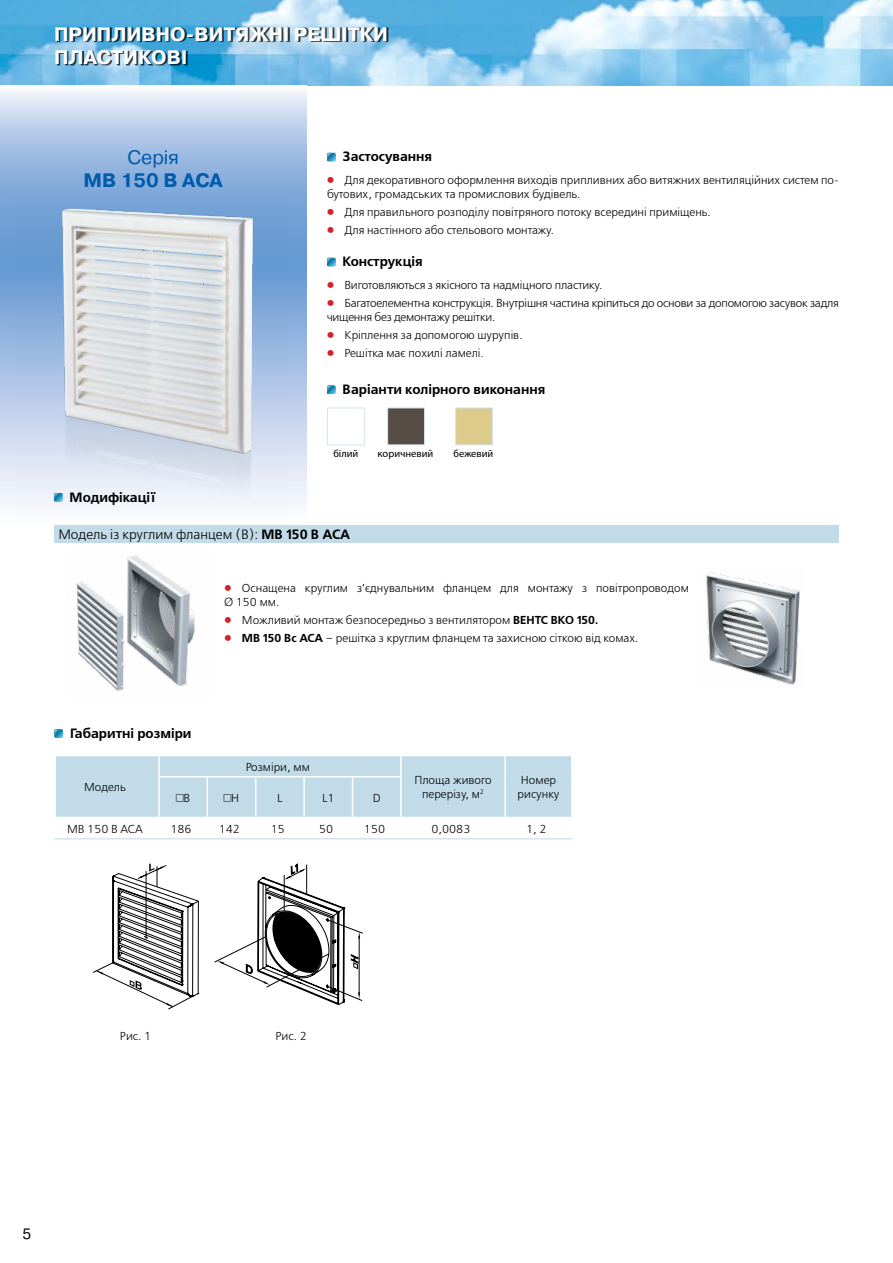
<style>
.page{position:relative;width:893px;height:1263px;background:#fff}
.page>*{position:absolute;margin:0;border:0;box-sizing:border-box;transform-origin:0 0}
.t1{font:700 19.5px/23.4px "Pragmatica C";color:#fff}
.t2{font:700 19.5px "Pragmatica C";color:#005baa}
.t3{font:19.5px "Pragmatica C";color:#005baa}
.t4{font:15px "Pragmatica C";color:#000}
.t5{font:700 13.5px "Free Set C";color:#000}
.t6{font:13.5px "Free Set C";color:#000}
.t7{font:11.55px/13.8px "Free Set C";color:#000}
.t8{font:11.55px/13.8px "Free Set C";letter-spacing:-.02em;color:#000}
.t9{font:10.5px "Myriad Pro";color:#000}
.s1{font-weight:700;font-size:17.4px;color:#d2232a}
.s2{font-weight:700}
.s3{font-family:"Helvetica Neue CE";font-weight:300}
</style>
<div class="page">
<img style="left:0;top:0;width:893px;height:85px">
<svg style="left:0;top:90px;width:306px;height:436px"></svg>
<div style="left:57px;top:28px;width:332px;height:38px;background:#000;opacity:.75"></div>
<svg style="left:54px;top:729px;width:9px;height:9px"></svg>
<hr style="left:54px;top:838px;width:105px;height:1px;background:#d4e5ee">
<hr style="left:505px;top:838px;width:68px;height:1px;background:#d4e5ee">
<svg style="left:327px;top:153px;width:8px;height:8px"></svg>
<svg style="left:327px;top:258px;width:8px;height:8px"></svg>
<svg style="left:327px;top:385px;width:8px;height:9px"></svg>
<img style="left:706px;top:572px;width:94px;height:113px">
<img style="left:15px;top:199px;width:272px;height:327px">
<svg style="left:93px;top:863px;width:106px;height:146px"></svg>
<svg style="left:214px;top:864px;width:149px;height:141px"></svg>
<img style="left:76px;top:555px;width:119px;height:137px">
<div style="left:54px;top:526px;width:785px;height:17px;background:#c2dbe8"></div>
<svg style="left:54px;top:493px;width:8px;height:8px"></svg>
<div style="left:327px;top:407px;width:38px;height:38px;border:1px solid #d4e5ee"></div>
<div style="left:387px;top:407px;width:38px;height:38px;background:#564d46;border:1px solid #d4e5ee"></div>
<div style="left:455px;top:407px;width:38px;height:38px;background:#ddcb8b;border:1px solid #d4e5ee"></div>
<svg style="left:55px;top:756px;width:517px;height:83px"></svg>
<h1 class="t1" style="left:54px;top:23px;width:335px">ПРИПЛИВНО-ВИТЯЖНІ РЕШІТКИ<br>ПЛАСТИКОВІ</h1>
<h1 class="t3" style="left:127px;top:147px;width:53px">Серія</h1>
<h1 class="t2" style="left:83px;top:170px;width:141px">МВ 150 В АСА</h1>
<p class="t5" style="left:70px;top:489px;width:88px">Модифікації</p>
<p class="t5" style="left:343px;top:149px;width:91px">Застосування</p>
<p class="t7" style="left:327px;top:173px;width:513px"><span class="s1">•</span> Для декоративного оформлення виходів припливних або витяжних вентиляційних систем по&shy;бутових, громадських та промислових будівель.</p>
<p class="t7" style="left:327px;top:205px;width:385px"><span class="s1">•</span> Для правильного розподілу повітряного потоку всередині приміщень.</p>
<p class="t7" style="left:327px;top:223px;width:229px"><span class="s1">•</span> Для настінного або стельового монтажу.</p>
<p class="t5" style="left:343px;top:254px;width:82px">Конструкція</p>
<p class="t7" style="left:327px;top:278px;width:277px"><span class="s1">•</span> Виготовляються з якісного та надміцного пластику.</p>
<p class="t8" style="left:327px;top:296px;width:513px"><span class="s1">•</span> Багатоелементна конструкція. Внутрішня частина кріпиться до основи за допомогою засувок задля чищення без демонтажу решітки.</p>
<p class="t7" style="left:327px;top:328px;width:197px"><span class="s1">•</span> Кріплення за допомогою шурупів.</p>
<p class="t7" style="left:327px;top:346px;width:158px"><span class="s1">•</span> Решітка має похилі ламелі.</p>
<p class="t5" style="left:343px;top:382px;width:204px">Варіанти колірного виконання</p>
<p class="t9" style="left:333px;top:447px;width:27px">білий</p>
<p class="t9" style="left:378px;top:447px;width:57px">коричневий</p>
<p class="t9" style="left:454px;top:447px;width:41px">бежевий</p>
<p class="t6" style="left:58px;top:527px;width:293px">Модель із круглим фланцем (В): <span class="s2">МВ 150 В АСА</span></p>
<p class="t5" style="left:70px;top:725px;width:123px">Габаритні розміри</p>
<p class="t7" style="left:225px;top:581px;width:466px"><span class="s1">•</span> Оснащена круглим з’єднувальним фланцем для монтажу з повітропроводом<br><span class="s3">Ø</span> 150 мм.</p>
<p class="t7" style="left:225px;top:613px;width:375px"><span class="s1">•</span> Можливий монтаж безпосередньо з вентилятором <span class="s2">ВЕНТС ВКО 150.</span></p>
<p class="t7" style="left:225px;top:631px;width:415px"><span class="s1">•</span> <span class="s2">МВ 150 Вс АСА</span> – решітка з круглим фланцем та захисною сіткою від комах.</p>
<p class="t7" style="left:246px;top:760px;width:66px">Розміри, мм</p>
<p class="t7" style="left:84px;top:780px;width:43px">Модель</p>
<p class="t7" style="left:184px;top:791px;width:8px">В</p>
<p class="t7" style="left:231px;top:791px;width:10px">H</p>
<p class="t7" style="left:277px;top:791px;width:7px">L</p>
<p class="t7" style="left:322px;top:791px;width:14px">L1</p>
<p class="t7" style="left:373px;top:791px;width:9px">D</p>
<p class="t7" style="left:414px;top:773px;width:79px;text-align:center">Площа живого перерізу, м<sup>2</sup></p>
<p class="t7" style="left:518px;top:773px;width:43px">Номер рисунку</p>
<p class="t7" style="left:67px;top:822px;width:77px">МВ 150 В АСА</p>
<p class="t7" style="left:170px;top:822px;width:23px">186</p>
<p class="t7" style="left:219px;top:822px;width:23px">142</p>
<p class="t7" style="left:271px;top:822px;width:16px">15</p>
<p class="t7" style="left:319px;top:822px;width:16px">50</p>
<p class="t7" style="left:364px;top:822px;width:23px">150</p>
<p class="t7" style="left:431px;top:822px;width:41px">0,0083</p>
<p class="t7" style="left:526px;top:822px;width:22px">1, 2</p>
<p class="t4" style="left:23px;top:1225px;width:10px">5</p>
<p class="t7" style="left:120px;top:1029px;width:33px">Рис. 1</p>
<p class="t7" style="left:275px;top:1029px;width:33px">Рис. 2</p>
</div>
